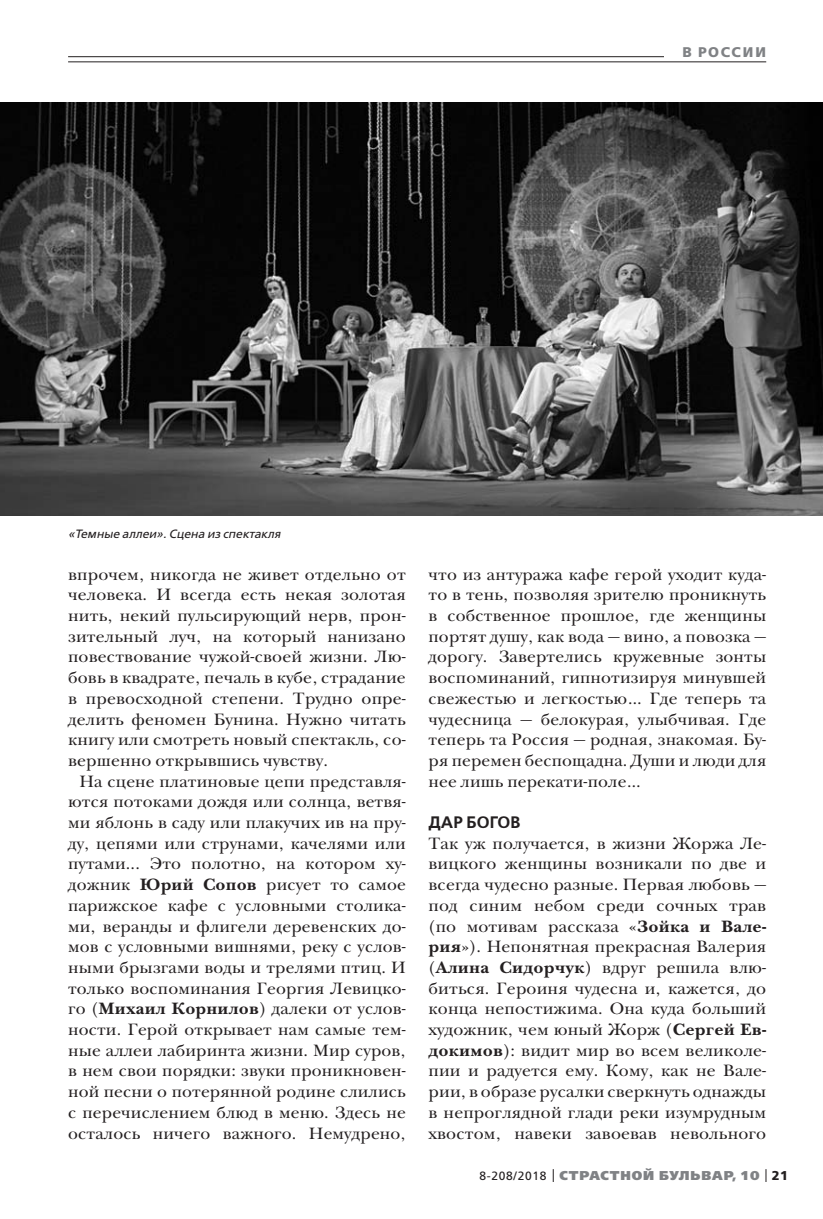
<style>
.page{position:relative;width:823px;height:1219px;background:#fff}
.page>*{position:absolute;margin:0;border:0;box-sizing:border-box;transform-origin:0 0}
.t1{font:17px/20.6px "New Baskerville ITC";letter-spacing:.01em;color:#231f20;text-align:justify}
.t2{font:600 16.6px "Free Set";letter-spacing:.005em;color:#231f20}
.t3{font:700 14px "Free Set";letter-spacing:.105em;color:#808285}
.t4{font:800 12.8px "Free Set";letter-spacing:.07em;color:#808285}
.t5{font:italic 12px "Free Set";color:#231f20}
.s1{font-weight:700}
.s2{font-weight:400;font-size:12px;color:#231f20}
.s3{font-weight:700;color:#231f20}
</style>
<div class="page">
<svg style="left:552px;top:1169px;width:1px;height:13px"></svg>
<svg style="left:765px;top:1169px;width:1px;height:13px"></svg>
<hr style="left:68px;top:56px;width:697px;height:1px;background:#231f20">
<div style="left:663px;top:41px;width:102px;height:21px;background:#fff"></div>
<hr style="left:68px;top:62px;width:697px;height:1px;background:#231f20">
<img style="left:0;top:102px;width:822px;height:414px">
<p class="t3" style="left:682px;top:45px;width:85px">В РОССИИ</p>
<p class="t5" style="left:68px;top:528px;width:214px">«Темные аллеи». Сцена из спектакля</p>
<p class="t1" style="left:68px;top:565px;width:339px">впрочем, никогда не живет отдельно от человека. И всегда есть некая золотая нить, некий пульсирующий нерв, прон&shy;зительный луч, на который нанизано повествование чужой-своей жизни. Лю&shy;бовь в квадрате, печаль в кубе, страдание в превосходной степени. Трудно опре&shy;делить феномен Бунина. Нужно читать книгу или смотреть новый спектакль, со&shy;вершенно открывшись чувству.</p>
<p class="t1" style="left:68px;top:772px;width:339px;text-indent:11px">На сцене платиновые цепи представля&shy;ются потоками дождя или солнца, ветвя&shy;ми яблонь в саду или плакучих ив на пру&shy;ду, цепями или струнами, качелями или путами... Это полотно, на котором ху&shy;дожник <span class="s1">Юрий Сопов</span> рисует то самое парижское кафе с условными столика&shy;ми, веранды и флигели деревенских до&shy;мов с условными вишнями, реку с услов&shy;ными брызгами воды и трелями птиц. И только воспоминания Георгия Левицко&shy;го (<span class="s1">Михаил Корнилов</span>) далеки от услов&shy;ности. Герой открывает нам самые тем&shy;ные аллеи лабиринта жизни. Мир суров, в нем свои порядки: звуки проникновен&shy;ной песни о потерянной родине слились с перечислением блюд в меню. Здесь не осталось ничего важного. Немудрено,</p>
<p class="t1" style="left:428px;top:565px;width:339px">что из антуража кафе герой уходит куда&shy;то в тень, позволяя зрителю проникнуть в собственное прошлое, где женщины портят душу, как вода — вино, а повозка — дорогу. Завертелись кружевные зонты воспоминаний, гипнотизируя минувшей свежестью и легкостью… Где теперь та чудесница — белокурая, улыбчивая. Где теперь та Россия — родная, знакомая. Бу&shy;ря перемен беспощадна. Души и люди для нее лишь перекати-поле…</p>
<p class="t2" style="left:428px;top:814px;width:93px">ДАР БОГОВ</p>
<p class="t1" style="left:428px;top:834px;width:339px">Так уж получается, в жизни Жоржа Ле&shy;вицкого женщины возникали по две и всегда чудесно разные. Первая любовь — под синим небом среди сочных трав (по мотивам рассказа <span class="s1">«Зойка и Вале&shy;рия»</span>). Непонятная прекрасная Валерия (<span class="s1">Алина Сидорчук</span>) вдруг решила влю&shy;биться. Героиня чудесна и, кажется, до конца непостижима. Она куда больший художник, чем юный Жорж (<span class="s1">Сергей Ев&shy;докимов</span>): видит мир во всем великоле&shy;пии и радуется ему. Кому, как не Вале&shy;рии, в образе русалки сверкнуть однажды в непроглядной глади реки изумрудным хвостом, навеки завоевав невольного</p>
<p class="t4" style="left:479px;top:1169px;width:310px"><span class="s2">8-208/2018</span> СТРАСТНОЙ БУЛЬВАР, 10 <span class="s3">21</span></p>
</div>
